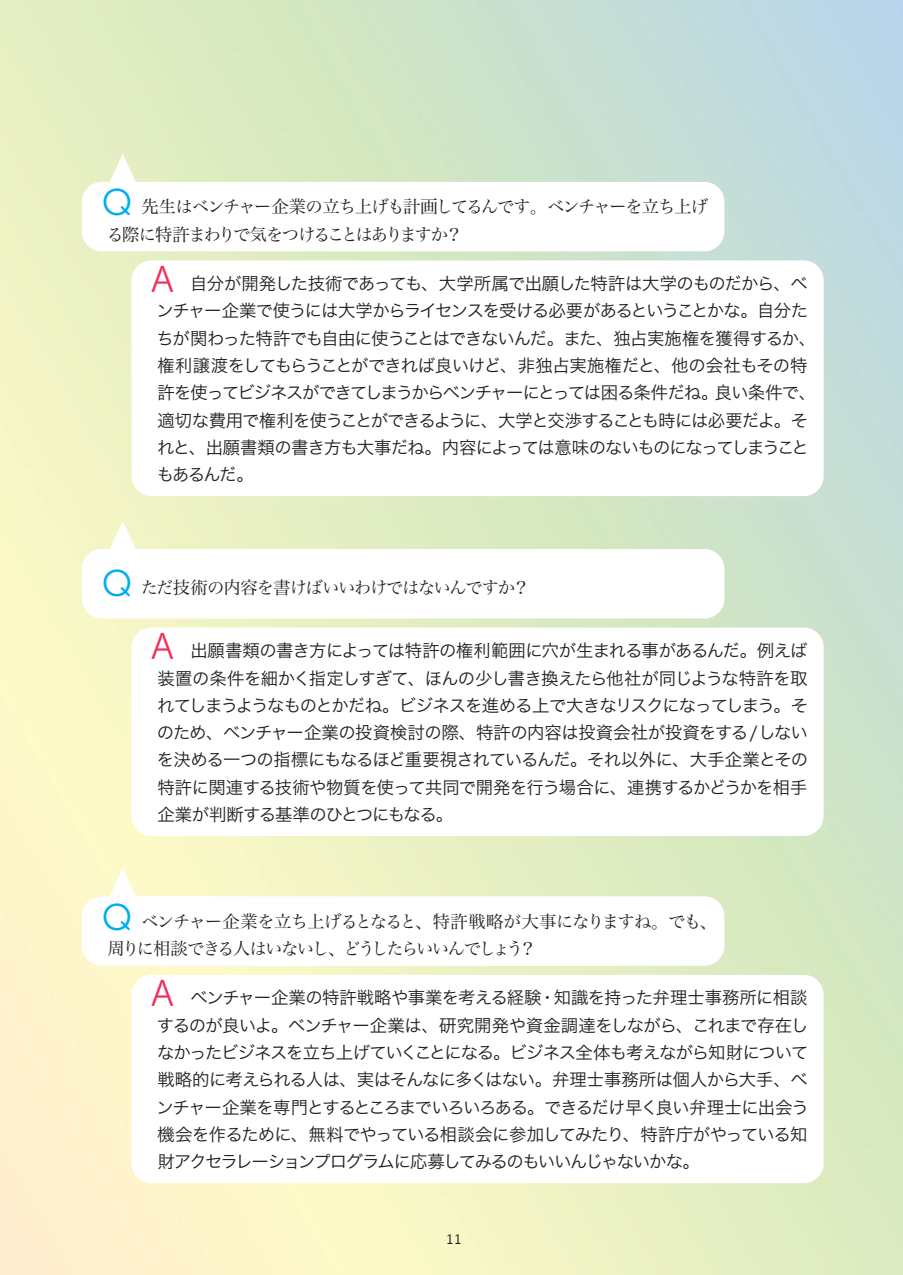
<style>
.page{position:relative;width:903px;height:1275px;background:#fff}
.page>*{position:absolute;margin:0;border:0;box-sizing:border-box;transform-origin:0 0}
.t1{font:37.27px "Museo Sans Rounded 300";color:#00aeef}
.t2{font:37.27px "Museo Sans Rounded 300";color:#ee335e}
.t3{font:17.32px/27.3px "Hiragino Sans Pr 6 N W3";letter-spacing:-.065em;color:#231f20;text-align:justify}
.t4{font:17.32px/27.3px "Hiragino Serif Pr 6 N W3";letter-spacing:-.08em;color:#231f20}
.t5{font:13.65px "Andale Mono";color:#231f20}
</style>
<div class="page">
<svg style="left:108px;top:154px;width:30px;height:28px"></svg>
<svg style="left:108px;top:521px;width:30px;height:28px"></svg>
<svg style="left:108px;top:868px;width:30px;height:29px"></svg>
<h1 class="t1" style="left:102px;top:182px;width:32px">Q</h1>
<p class="t4" style="left:106px;top:192px;width:603px;text-indent:35px">先生はベンチャー企業の立ち上げも計画してるんです。ベンチャーを立ち上げる際に特許まわりで気をつけることはありますか？</p>
<h1 class="t2" style="left:151px;top:259px;width:24px">A</h1>
<p class="t3" style="left:156px;top:269px;width:661px;text-align:left;text-indent:34px">自分が開発した技術であっても、大学所属で出願した特許は大学のものだから、ベンチャー企業で使うには大学からライセンスを受ける必要があるということかな。自分たちが関わった特許でも自由に使うことはできないんだ。また、独占実施権を獲得するか、権利譲渡をしてもらうことができれば良いけど、非独占実施権だと、他の会社もその特許を使ってビジネスができてしまうからベンチャーにとっては困る条件だね。良い条件で、適切な費用で権利を使うことができるように、大学と交渉することも時には必要だよ。それと、出願書類の書き方も大事だね。内容によっては意味のないものになってしまうこともあるんだ。</p>
<h1 class="t1" style="left:102px;top:563px;width:32px">Q</h1>
<p class="t4" style="left:141px;top:572px;width:391px">ただ技術の内容を書けばいいわけではないんですか？</p>
<h1 class="t2" style="left:151px;top:626px;width:24px">A</h1>
<p class="t3" style="left:157px;top:636px;width:653px;text-indent:34px">出願書類の書き方によっては特許の権利範囲に穴が生まれる事があるんだ。例えば装置の条件を細かく指定しすぎて、ほんの少し書き換えたら他社が同じような特許を取れてしまうようなものとかだね。ビジネスを進める上で大きなリスクになってしまう。そのため、ベンチャー企業の投資検討の際、特許の内容は投資会社が投資をする/しないを決める一つの指標にもなるほど重要視されているんだ。それ以外に、大手企業とその特許に関連する技術や物質を使って共同で開発を行う場合に、連携するかどうかを相手企業が判断する基準のひとつにもなる。</p>
<h1 class="t1" style="left:102px;top:897px;width:32px">Q</h1>
<p class="t4" style="left:108px;top:906px;width:611px;text-indent:33px">ベンチャー企業を立ち上げるとなると、特許戦略が大事になりますね。でも、周りに相談できる人はいないし、どうしたらいいんでしょう？</p>
<h1 class="t2" style="left:151px;top:973px;width:24px">A</h1>
<p class="t3" style="left:156px;top:983px;width:654px;text-indent:34px">ベンチャー企業の特許戦略や事業を考える経験・知識を持った弁理士事務所に相談するのが良いよ。ベンチャー企業は、研究開発や資金調達をしながら、これまで存在しなかったビジネスを立ち上げていくことになる。ビジネス全体も考えながら知財について戦略的に考えられる人は、実はそんなに多くはない。弁理士事務所は個人から大手、ベンチャー企業を専門とするところまでいろいろある。できるだけ早く良い弁理士に出会う機会を作るために、無料でやっている相談会に参加してみたり、特許庁がやっている知財アクセラレーションプログラムに応募してみるのもいいんじゃないかな。</p>
<p class="t5" style="left:446px;top:1231px;width:18px">11</p>
</div>
